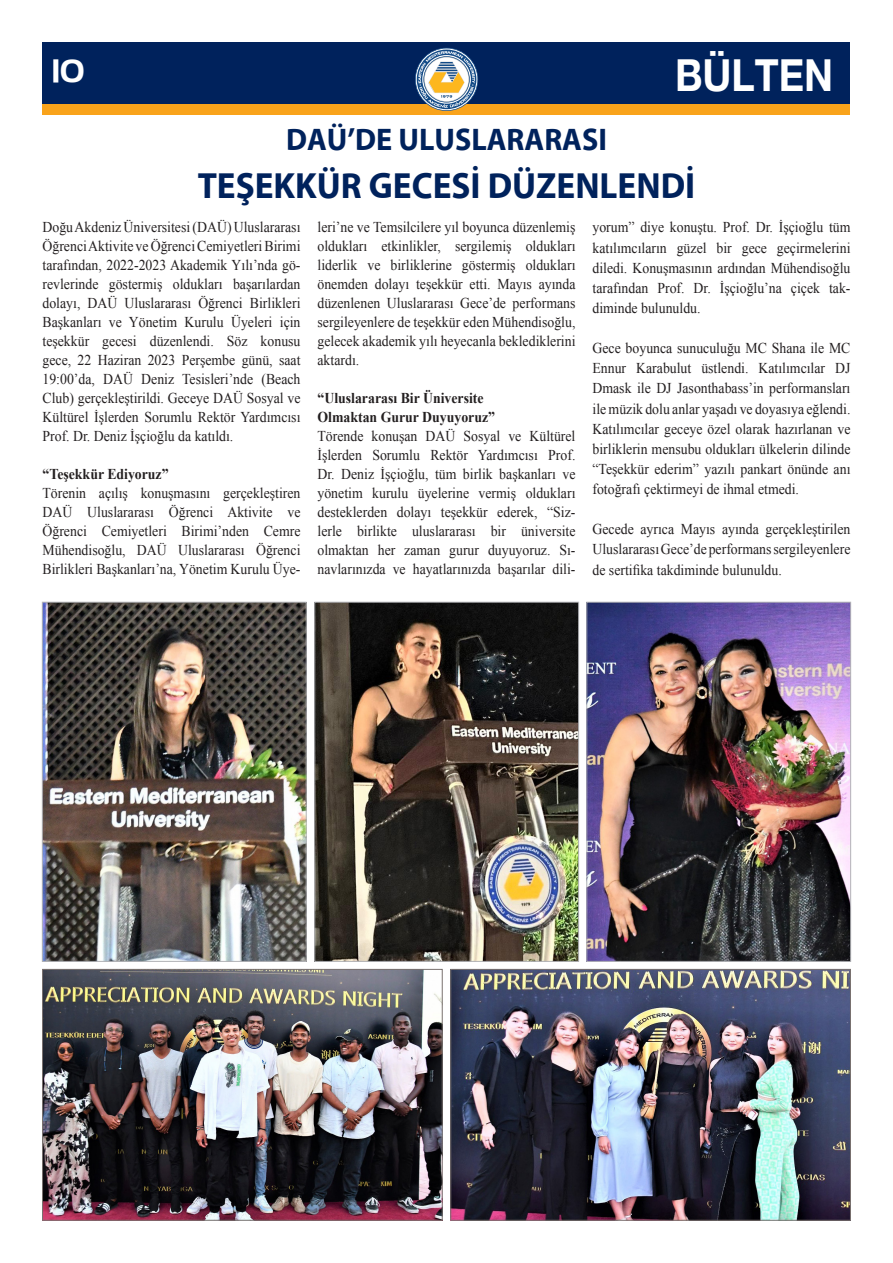
<style>
.page{position:relative;width:893px;height:1263px;background:#fff}
.page>*{position:absolute;margin:0;border:0;box-sizing:border-box;transform-origin:0 0}
.t1{font:700 44.1px "Helvetica Neue EMU";color:#fff;scale:.89 1}
.t2{font:700 36.75px "Myriad EMU";color:#00225c;scale:.96 1}
.t3{font:700 31.5px "Myriad EMU";color:#00225c;scale:.96 1}
.t4{font:31.5px "Handel EMU";color:#fff}
.t5{font:15px/19px "Times New Roman";color:#231f20;text-align:justify;scale:.92 1}
.t6{font:700 15px "Times New Roman";color:#231f20;scale:.92 1}
</style>
<div class="page">
<div style="left:43px;top:43px;width:807px;height:72px;background:#f9a31b"></div>
<div style="left:43px;top:43px;width:807px;height:61px;background:#00225c"></div>
<svg style="left:415px;top:48px;width:63px;height:63px"></svg>
<img style="left:44px;top:971px;width:396px;height:247px">
<div style="left:42px;top:969px;width:400px;height:251px;border:1px solid #79716f"></div>
<img style="left:453px;top:971px;width:396px;height:247px">
<div style="left:451px;top:969px;width:400px;height:251px;border:1px solid #79716f"></div>
<img style="left:44px;top:604px;width:260px;height:355px">
<div style="left:42px;top:602px;width:264px;height:359px;border:1px solid #b2b3b7"></div>
<img style="left:317px;top:604px;width:260px;height:355px">
<div style="left:315px;top:602px;width:264px;height:359px;border:1px solid #b2b3b7"></div>
<img style="left:589px;top:604px;width:260px;height:355px">
<div style="left:587px;top:602px;width:264px;height:359px;border:1px solid #b2b3b7"></div>
<p class="t4" style="left:52px;top:52px;width:34px">10</p>
<p class="t1" style="left:675px;top:48px;width:179px">BÜLTEN</p>
<p class="t3" style="left:286px;top:122px;width:336px">DAÜ’DE ULUSLARARASI</p>
<p class="t2" style="left:198px;top:166px;width:520px">TEŞEKKÜR GECESİ DÜZENLENDİ</p>
<p class="t5" style="left:43px;top:218px;width:282px">Doğu Akdeniz Üniversitesi (DAÜ) Uluslararası Öğrenci Aktivite ve Öğrenci Cemiyetleri Birimi tarafından, 2022-2023 Akademik Yılı’nda gö&shy;revlerinde göstermiş oldukları başarılardan dolayı, DAÜ Uluslararası Öğrenci Birlikleri Başkanları ve Yönetim Kurulu Üyeleri için teşekkür gecesi düzenlendi. Söz konusu gece, 22 Haziran 2023 Perşembe günü, saat 19:00’da, DAÜ Deniz Tesisleri’nde (Beach Club) gerçekleştirildi. Geceye DAÜ Sosyal ve Kültürel İşlerden Sorumlu Rektör Yardımcısı Prof. Dr. Deniz İşçioğlu da katıldı.</p>
<p class="t6" style="left:43px;top:464px;width:139px">“Teşekkür Ediyoruz”</p>
<p class="t5" style="left:43px;top:484px;width:282px">Törenin açılış konuşmasını gerçekleştiren DAÜ Uluslararası Öğrenci Aktivite ve Öğrenci Cemiyetleri Birimi’nden Cemre Mühendisoğlu, DAÜ Uluslararası Öğrenci Birlikleri Başkanları’na, Yönetim Kurulu Üye-</p>
<p class="t5" style="left:317px;top:218px;width:282px">leri’ne ve Temsilcilere yıl boyunca düzenlemiş oldukları etkinlikler, sergilemiş oldukları liderlik ve birliklerine göstermiş oldukları önemden dolayı teşekkür etti. Mayıs ayında düzenlenen Uluslararası Gece’de performans sergileyenlere de teşekkür eden Mühendisoğlu, gelecek akademik yılı heyecanla beklediklerini aktardı.</p>
<p class="t6" style="left:317px;top:388px;width:182px">“Uluslararası Bir Üniversite</p>
<p class="t6" style="left:317px;top:407px;width:195px">Olmaktan Gurur Duyuyoruz”</p>
<p class="t5" style="left:317px;top:427px;width:282px">Törende konuşan DAÜ Sosyal ve Kültürel İşlerden Sorumlu Rektör Yardımcısı Prof.<br>Dr. Deniz İşçioğlu, tüm birlik başkanları ve yönetim kurulu üyelerine vermiş oldukları desteklerden dolayı teşekkür ederek, “Siz&shy;lerle birlikte uluslararası bir üniversite olmaktan her zaman gurur duyuyoruz. Sı&shy;navlarınızda ve hayatlarınızda başarılar dili-</p>
<p class="t5" style="left:592px;top:217px;width:282px;line-height:20.1px">yorum” diye konuştu. Prof. Dr. İşçioğlu tüm katılımcıların güzel bir gece geçirmelerini diledi. Konuşmasının ardından Mühendisoğlu tarafından Prof. Dr. İşçioğlu’na çiçek tak&shy;diminde bulunuldu.</p>
<p class="t5" style="left:592px;top:338px;width:282px;line-height:20.1px">Gece boyunca sunuculuğu MC Shana ile MC Ennur Karabulut üstlendi. Katılımcılar DJ Dmask ile DJ Jasonthabass’in performansları ile müzik dolu anlar yaşadı ve doyasıya eğlendi.<br>Katılımcılar geceye özel olarak hazırlanan ve birliklerin mensubu oldukları ülkelerin dilinde “Teşekkür ederim” yazılı pankart önünde anı fotoğrafı çektirmeyi de ihmal etmedi.</p>
<p class="t5" style="left:592px;top:519px;width:282px;line-height:20.1px">Gecede ayrıca Mayıs ayında gerçekleştirilen Uluslararası Gece’de performans sergileyenlere de sertifika takdiminde bulunuldu.</p>
</div>
